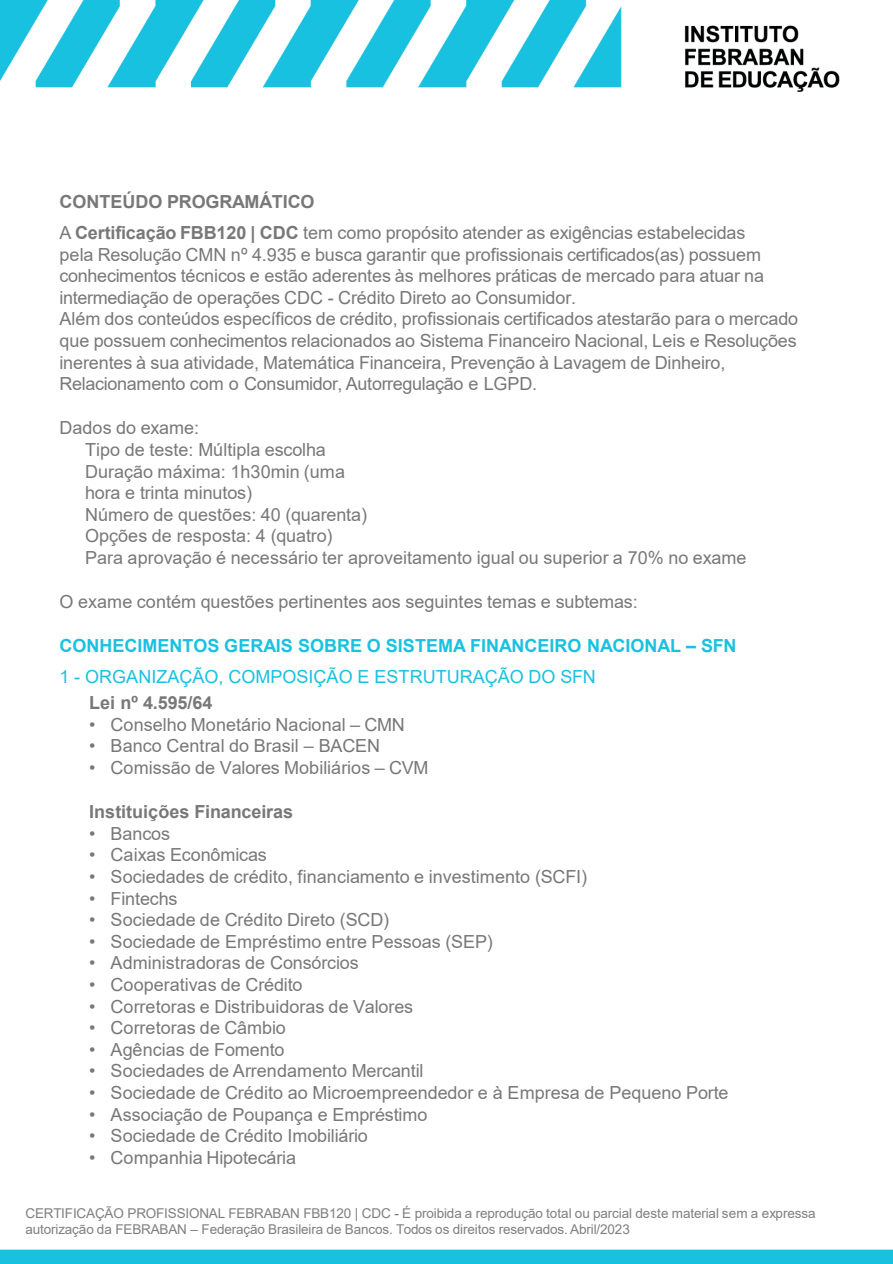
<style>
.page{position:relative;width:893px;height:1264px;background:#fff}
.page>*{position:absolute;margin:0;border:0;box-sizing:border-box;transform-origin:0 0}
.t1{font:18px/21.6px "Arial";letter-spacing:-.005em;color:#787878}
.t2{font:700 18px "Arial";letter-spacing:-.005em;color:#787878}
.t3{font:700 18px "Arial";color:#1ac1e0}
.t4{font:18px "Arial";color:#1ac1e0}
.t5{font:13.5px/16.2px "Arial";letter-spacing:-.01em;color:#7f7f7f}
.s1{font-weight:700}
</style>
<div class="page">
<img style="left:0;top:0;width:892px;height:1263px">
<p class="t2" style="left:59px;top:189px;width:256px">CONTEÚDO PROGRAMÁTICO</p>
<p class="t1" style="left:59px;top:221px;width:706px">A <span class="s1">Certificação FBB120 | CDC</span> tem como propósito atender as exigências estabelecidas pela Resolução CMN nº 4.935 e busca garantir que profissionais certificados(as) possuem conhecimentos técnicos e estão aderentes às melhores práticas de mercado para atuar na intermediação de operações CDC - Crédito Direto ao Consumidor.</p>
<p class="t1" style="left:59px;top:308px;width:740px">Além dos conteúdos específicos de crédito, profissionais certificados atestarão para o mercado que possuem conhecimentos relacionados ao Sistema Financeiro Nacional, Leis e Resoluções inerentes à sua atividade, Matemática Financeira, Prevenção à Lavagem de Dinheiro, Relacionamento com o Consumidor, Autorregulação e LGPD.</p>
<p class="t1" style="left:59px;top:417px;width:141px">Dados do exame:</p>
<p class="t1" style="left:85px;top:438px;width:261px">Tipo de teste: Múltipla escolha<br>Duração máxima: 1h30min (uma hora e trinta minutos)</p>
<p class="t1" style="left:85px;top:503px;width:283px">Número de questões: 40 (quarenta)<br>Opções de resposta: 4 (quatro)</p>
<p class="t1" style="left:85px;top:546px;width:662px">Para aprovação é necessário ter aproveitamento igual ou superior a 70% no exame</p>
<p class="t1" style="left:59px;top:590px;width:579px">O exame contém questões pertinentes aos seguintes temas e subtemas:</p>
<p class="t3" style="left:59px;top:633px;width:678px">CONHECIMENTOS GERAIS SOBRE O SISTEMA FINANCEIRO NACIONAL – SFN</p>
<p class="t4" style="left:59px;top:664px;width:537px">1 - ORGANIZAÇÃO, COMPOSIÇÃO E ESTRUTURAÇÃO DO SFN</p>
<p class="t2" style="left:89px;top:690px;width:125px">Lei nº 4.595/64</p>
<p class="t1" style="left:89px;top:713px;width:317px">• Conselho Monetário Nacional – CMN</p>
<p class="t1" style="left:89px;top:734px;width:292px">• Banco Central do Brasil – BACEN</p>
<p class="t1" style="left:89px;top:756px;width:341px">• Comissão de Valores Mobiliários – CVM</p>
<p class="t2" style="left:89px;top:798px;width:205px">Instituições Financeiras</p>
<p class="t1" style="left:89px;top:822px;width:82px">• Bancos</p>
<p class="t1" style="left:89px;top:843px;width:179px">• Caixas Econômicas</p>
<p class="t1" style="left:89px;top:865px;width:499px">• Sociedades de crédito, financiamento e investimento (SCFI)</p>
<p class="t1" style="left:89px;top:887px;width:90px">• Fintechs</p>
<p class="t1" style="left:89px;top:908px;width:301px">• Sociedade de Crédito Direto (SCD)</p>
<p class="t1" style="left:89px;top:930px;width:405px">• Sociedade de Empréstimo entre Pessoas (SEP)</p>
<p class="t1" style="left:89px;top:951px;width:271px">• Administradoras de Consórcios</p>
<p class="t1" style="left:89px;top:973px;width:215px">• Cooperativas de Crédito</p>
<p class="t1" style="left:89px;top:995px;width:325px">• Corretoras e Distribuidoras de Valores</p>
<p class="t1" style="left:89px;top:1016px;width:198px">• Corretoras de Câmbio</p>
<p class="t1" style="left:89px;top:1038px;width:197px">• Agências de Fomento</p>
<p class="t1" style="left:89px;top:1059px;width:336px">• Sociedades de Arrendamento Mercantil</p>
<p class="t1" style="left:89px;top:1081px;width:640px">• Sociedade de Crédito ao Microempreendedor e à Empresa de Pequeno Porte</p>
<p class="t1" style="left:89px;top:1103px;width:339px">• Associação de Poupança e Empréstimo</p>
<p class="t1" style="left:89px;top:1124px;width:280px">• Sociedade de Crédito Imobiliário</p>
<p class="t1" style="left:89px;top:1146px;width:208px">• Companhia Hipotecária</p>
<p class="t5" style="left:25px;top:1204px;width:791px">CERTIFICAÇÃO PROFISSIONAL FEBRABAN FBB120 | CDC - É proibida a reprodução total ou parcial deste material sem a expressa autorização da FEBRABAN – Federação Brasileira de Bancos. Todos os direitos reservados. Abril/2023</p>
</div>
